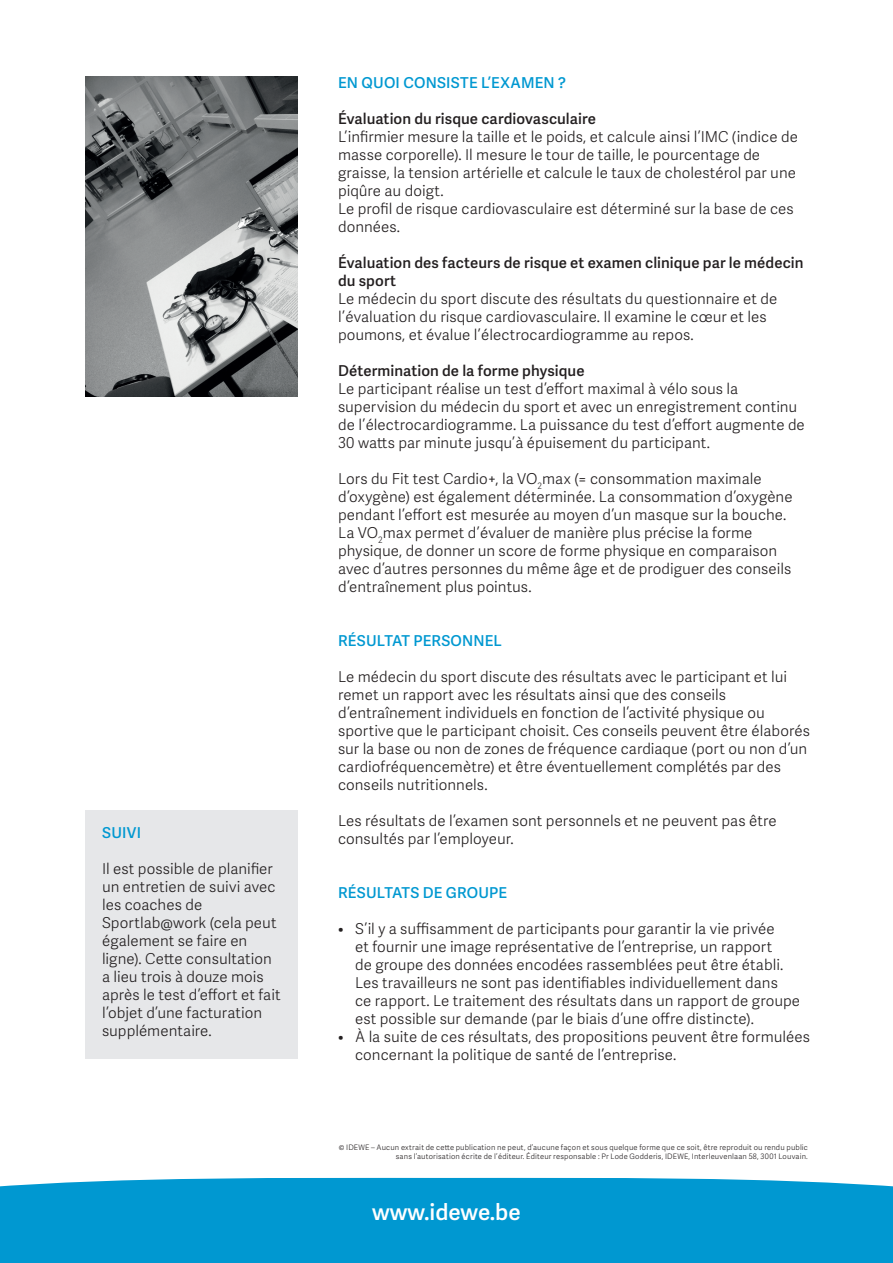
<style>
.page{position:relative;width:893px;height:1263px;background:#fff}
.page>*{position:absolute;margin:0;border:0;box-sizing:border-box;transform-origin:0 0}
.t1{font:600 22.5px "Adelle Sans";color:#fff}
.t2{font:300 15px/18px "Adelle Sans";letter-spacing:.005em;color:#231f20}
.t3{font:600 15px/18px "Adelle Sans";letter-spacing:.005em;color:#231f20}
.t4{font:600 15px "Adelle Sans";letter-spacing:.015em;color:#0098d1}
.t5{font:300 7.5px/9px "Adelle Sans";letter-spacing:.025em;color:#231f20;text-align:right}
</style>
<div class="page">
<div style="left:0;top:1177px;width:893px;height:86px;background:#0098d1"></div>
<div style="left:85px;top:810px;width:213px;height:249px;background:#e6e7e9"></div>
<img style="left:85px;top:77px;width:213px;height:320px">
<p class="t4" style="left:102px;top:824px;width:40px">SUIVI</p>
<p class="t2" style="left:102px;top:861px;width:180px">Il est possible de planifier un entretien de suivi avec les coaches de<br>Sportlab@work (cela peut également se faire en ligne). Cette consultation a lieu trois à douze mois après le test d’effort et fait l’objet d’une facturation supplémentaire.</p>
<p class="t4" style="left:338px;top:74px;width:229px">EN QUOI CONSISTE L’EXAMEN ?</p>
<p class="t3" style="left:338px;top:110px;width:259px">Évaluation du risque cardiovasculaire</p>
<p class="t2" style="left:338px;top:128px;width:461px">L’infirmier mesure la taille et le poids, et calcule ainsi l’IMC (indice de masse corporelle). Il mesure le tour de taille, le pourcentage de graisse, la tension artérielle et calcule le taux de cholestérol par une piqûre au doigt.<br>Le profil de risque cardiovasculaire est déterminé sur la base de ces données.</p>
<p class="t3" style="left:338px;top:254px;width:467px">Évaluation des facteurs de risque et examen clinique par le médecin du sport</p>
<p class="t2" style="left:338px;top:290px;width:441px">Le médecin du sport discute des résultats du questionnaire et de l’évaluation du risque cardiovasculaire. Il examine le cœur et les poumons, et évalue l’électrocardiogramme au repos.</p>
<p class="t3" style="left:338px;top:362px;width:248px">Détermination de la forme physique</p>
<p class="t2" style="left:338px;top:380px;width:468px">Le participant réalise un test d’effort maximal à vélo sous la supervision du médecin du sport et avec un enregistrement continu de l’électrocardiogramme. La puissance du test d’effort augmente de 30 watts par minute jusqu’à épuisement du participant.</p>
<p class="t2" style="left:338px;top:470px;width:456px">Lors du Fit test Cardio+, la VO<sub>2</sub>max (= consommation maximale d’oxygène) est également déterminée. La consommation d’oxygène pendant l’effort est mesurée au moyen d’un masque sur la bouche.<br>La VO<sub>2</sub>max permet d’évaluer de manière plus précise la forme physique, de donner un score de forme physique en comparaison avec d’autres personnes du même âge et de prodiguer des conseils d’entraînement plus pointus.</p>
<p class="t4" style="left:338px;top:632px;width:165px">RÉSULTAT PERSONNEL</p>
<p class="t2" style="left:338px;top:668px;width:473px">Le médecin du sport discute des résultats avec le participant et lui remet un rapport avec les résultats ainsi que des conseils d’entraînement individuels en fonction de l’activité physique ou sportive que le participant choisit. Ces conseils peuvent être élaborés sur la base ou non de zones de fréquence cardiaque (port ou non d’un cardiofréquencemètre) et être éventuellement complétés par des conseils nutritionnels.</p>
<p class="t2" style="left:338px;top:812px;width:440px">Les résultats de l’examen sont personnels et ne peuvent pas être consultés par l’employeur.</p>
<p class="t4" style="left:338px;top:884px;width:171px">RÉSULTATS DE GROUPE</p>
<p class="t2" style="left:355px;top:920px;width:446px;text-indent:-17px">• S’il y a suffisamment de participants pour garantir la vie privée<br>et fournir une image représentative de l’entreprise, un rapport<br>de groupe des données encodées rassemblées peut être établi.<br>Les travailleurs ne sont pas identifiables individuellement dans<br>ce rapport. Le traitement des résultats dans un rapport de groupe est possible sur demande (par le biais d’une offre distincte).</p>
<p class="t2" style="left:355px;top:1028px;width:456px;text-indent:-17px">• À la suite de ces résultats, des propositions peuvent être formulées concernant la politique de santé de l’entreprise.</p>
<p class="t5" style="left:339px;top:1143px;width:471px">© IDEWE – Aucun extrait de cette publication ne peut, d’aucune façon et sous quelque forme que ce soit, être reproduit ou rendu public sans l’autorisation écrite de l’éditeur. Éditeur responsable : Pr Lode Godderis, IDEWE, Interleuvenlaan 58, 3001 Louvain.</p>
<h1 class="t1" style="left:372px;top:1199px;width:150px">www.idewe.be</h1>
</div>
